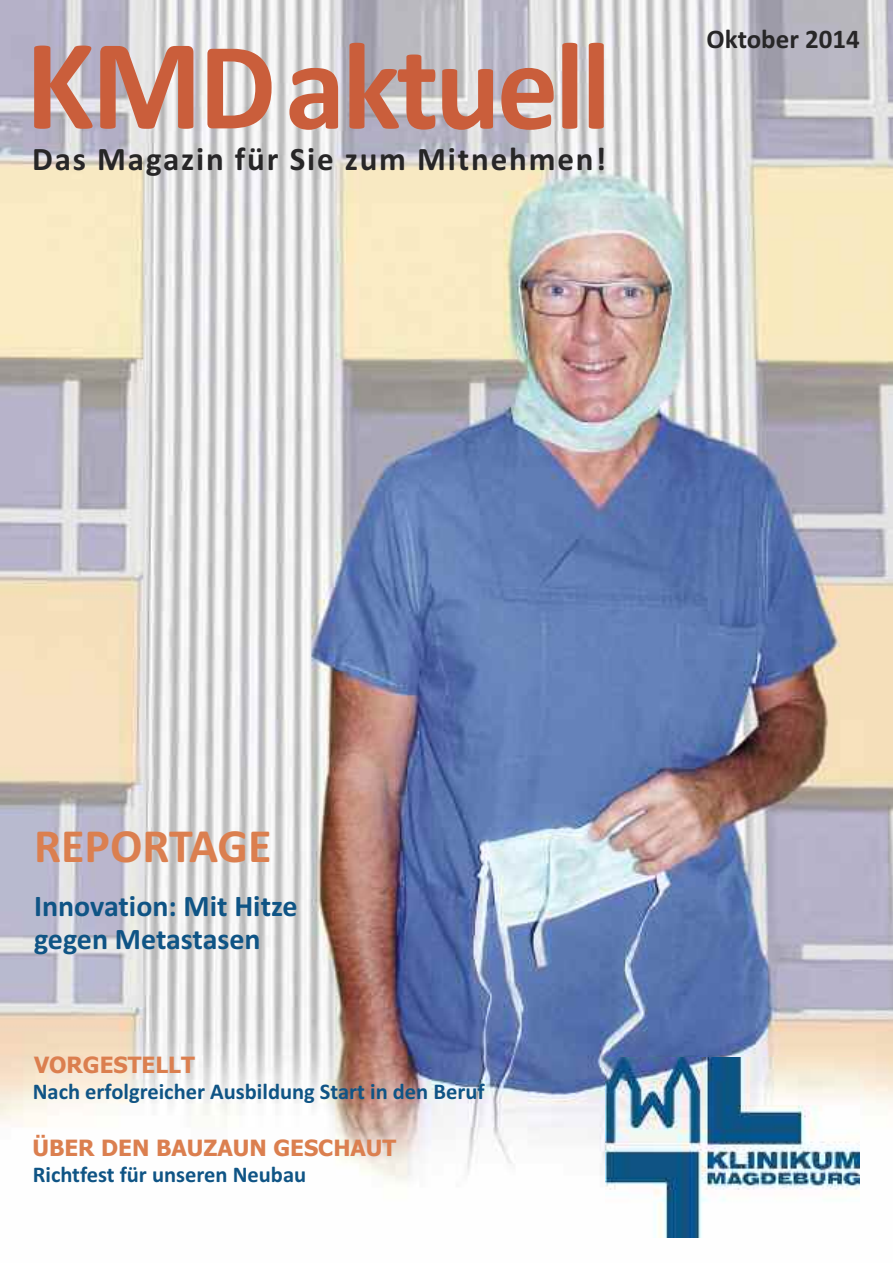
<style>
.page{position:relative;width:893px;height:1263px;background:#fff}
.page>*{position:absolute;margin:0;border:0;box-sizing:border-box;transform-origin:0 0}
.t1{font:700 126px "Calibri";letter-spacing:-.03em;color:#ca5e3b}
.t2{font:700 48px "Calibri";color:#db7f4f}
.t3{font:700 33px "Calibri";letter-spacing:.055em;color:#272627}
.t4{font:700 30px/33px "Calibri";color:#0f5485}
.t5{font:700 27px "Calibri";color:#272627}
.t6{font:700 22.5px "Calibri";color:#0f5485}
.t7{font:700 22.5px "Tahoma";color:#db7f4f}
.s1{font-size:130.5px}
</style>
<div class="page">
<img style="left:0;top:0;width:893px;height:1187px">
<img style="left:605px;top:1057px;width:254px;height:181px">
<h1 class="t1" style="left:25px;top:11px;width:587px"><span class="s1">KM</span>Daktuell</h1>
<h3 class="t3" style="left:32px;top:139px;width:576px">Das Magazin für Sie zum Mitnehmen!</h3>
<p class="t5" style="left:707px;top:23px;width:155px">Oktober 2014</p>
<h2 class="t2" style="left:34px;top:818px;width:239px">REPORTAGE</h2>
<h3 class="t4" style="left:34px;top:889px;width:265px">Innovation: Mit Hitze gegen Metastasen</h3>
<p class="t7" style="left:34px;top:1052px;width:162px">VORGESTELLT</p>
<p class="t6" style="left:33px;top:1078px;width:453px">Nach erfolgreicher Ausbildung Start in den Beruf</p>
<p class="t7" style="left:32px;top:1135px;width:365px">ÜBER DEN BAUZAUN GESCHAUT</p>
<p class="t6" style="left:33px;top:1161px;width:275px">Richtfest für unseren Neubau</p>
</div>
